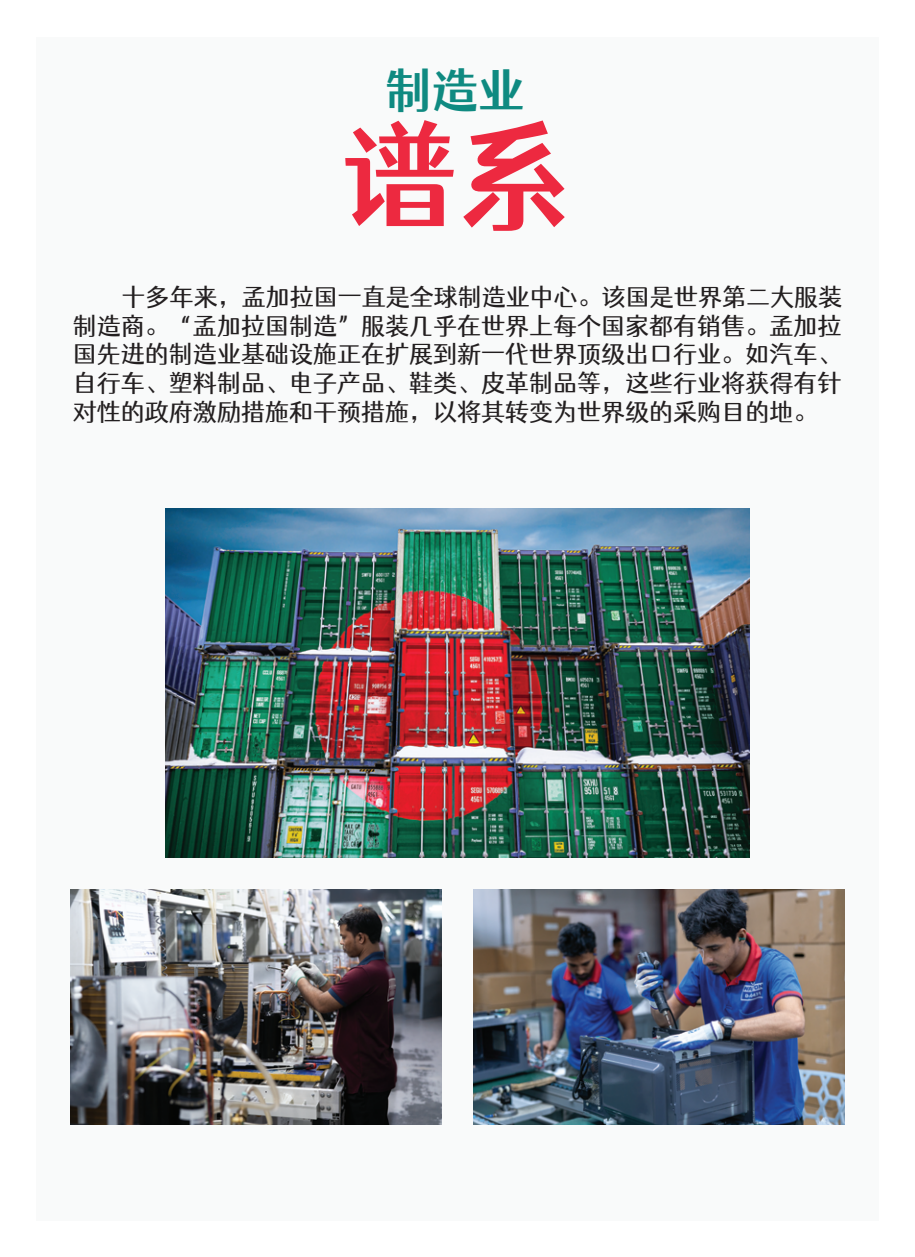
<style>
.page{position:relative;width:915px;height:1257px;background:#fff}
.page>*{position:absolute;margin:0;border:0;box-sizing:border-box;transform-origin:0 0}
.t1{font:116.6px "Tsanger Yu Yang T W04";color:#ed2940}
.t2{font:46.8px "Tsanger Yu Yang T W04";color:#0f8a81}
.t3{font:24px/28.8px "Tsanger Yu Yang T W03";color:#231f20;text-align:justify}
</style>
<div class="page">
<div style="left:36px;top:37px;width:842px;height:1183px;background:#f9fafa"></div>
<img style="left:166px;top:508px;width:583px;height:349px">
<img style="left:473px;top:889px;width:371px;height:236px">
<img style="left:70px;top:889px;width:372px;height:236px">
<h2 class="t2" style="left:385px;top:66px;width:140px">制造业</h2>
<h1 class="t1" style="left:342px;top:118px;width:233px">谱系</h1>
<p class="t3" style="left:73px;top:283px;width:770px;text-indent:49px">十多年来，孟加拉国一直是全球制造业中心。该国是世界第二大服装制造商。“孟加拉国制造”服装几乎在世界上每个国家都有销售。孟加拉国先进的制造业基础设施正在扩展到新一代世界顶级出口行业。如汽车、自行车、塑料制品、电子产品、鞋类、皮革制品等，这些行业将获得有针对性的政府激励措施和干预措施，以将其转变为世界级的采购目的地。</p>
</div>
